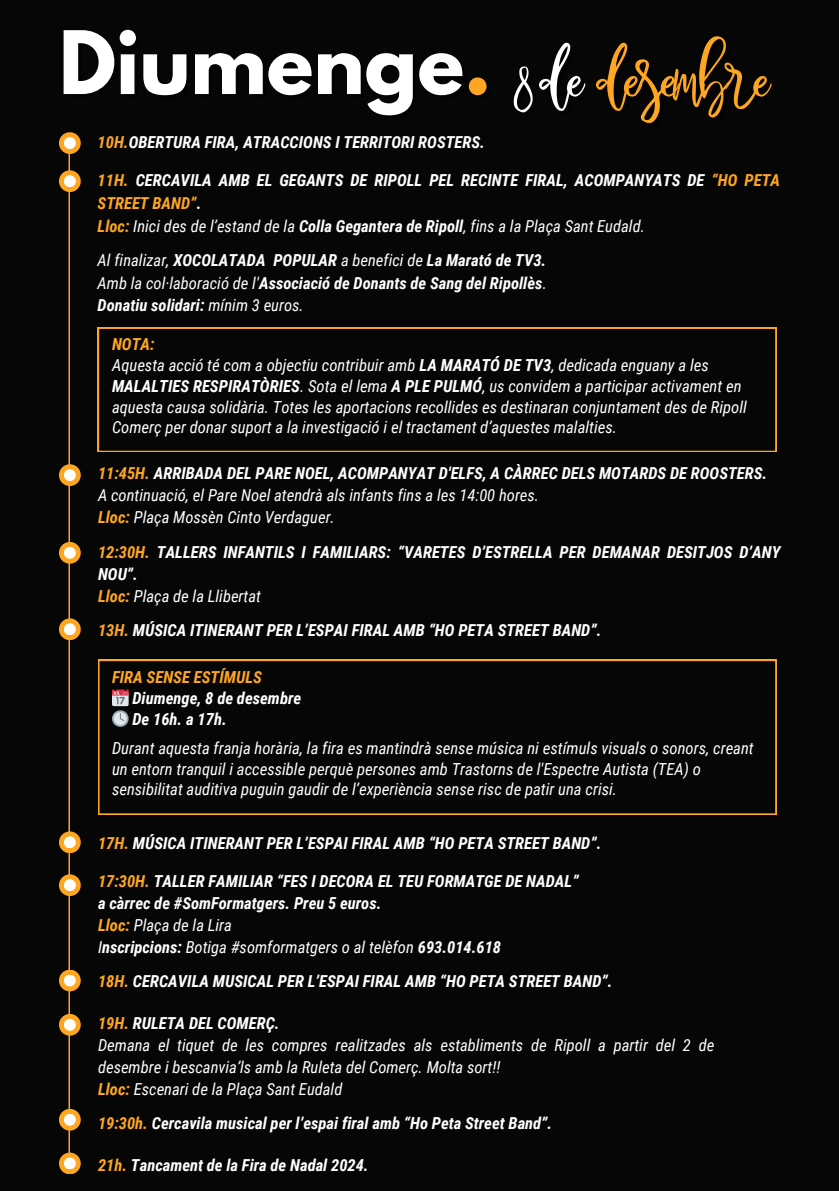
<style>
.page{position:relative;width:839px;height:1191px;background:#fff}
.page>*{position:absolute;margin:0;border:0;box-sizing:border-box;transform-origin:0 0}
.t1{font:87.6px "Maldina";letter-spacing:-.05em;color:#fea621}
.t2{font:700 77.4px "League Spartan";color:#fff}
.t3{font:italic 16.6px/22px "Roboto Condensed";color:#fff}
.t4{font:italic 700 16.6px/22px "Roboto Condensed";color:#fff}
.t5{font:italic 700 16.6px/22.8px "Roboto Condensed";color:#fefefe;text-align:justify}
.t6{font:italic 700 16.6px "Roboto Condensed";color:#fea621}
.s1{color:rgb(0 0 0/.4)}
.s2{color:#fea621}
.s3{font-weight:400;color:#fefefe}
.s4{color:#fefefe}
.s5{font-weight:400}
.s6{font-weight:700}
.s7{font-weight:700;color:#fea621}
</style>
<div class="page">
<div style="left:0;top:0;width:838px;height:1191px;background:#060606"></div>
<hr style="left:68px;top:143px;width:2px;height:1022px;background:#fea621">
<svg style="left:59px;top:132px;width:22px;height:22px"></svg>
<div style="left:64px;top:137px;width:12px;height:12px;background:#fefefe;border-radius:50%"></div>
<div style="left:59px;top:542px;width:22px;height:22px;background:#fea621;border-radius:50%"></div>
<div style="left:64px;top:547px;width:12px;height:12px;background:#fefefe;border-radius:50%"></div>
<svg style="left:59px;top:464px;width:22px;height:22px"></svg>
<div style="left:64px;top:469px;width:12px;height:12px;background:#fefefe;border-radius:50%"></div>
<svg style="left:59px;top:618px;width:22px;height:22px"></svg>
<div style="left:64px;top:623px;width:12px;height:12px;background:#fefefe;border-radius:50%"></div>
<svg style="left:59px;top:874px;width:22px;height:22px"></svg>
<div style="left:64px;top:879px;width:12px;height:12px;background:#fefefe;border-radius:50%"></div>
<div style="left:59px;top:1014px;width:22px;height:22px;background:#fea621;border-radius:50%"></div>
<div style="left:64px;top:1019px;width:12px;height:12px;background:#fefefe;border-radius:50%"></div>
<div style="left:59px;top:970px;width:22px;height:21px;background:#fea621;border-radius:50%"></div>
<div style="left:64px;top:975px;width:12px;height:11px;background:#fefefe;border-radius:50%"></div>
<div style="left:59px;top:831px;width:22px;height:22px;background:#fea621;border-radius:50%"></div>
<div style="left:64px;top:836px;width:12px;height:12px;background:#fefefe;border-radius:50%"></div>
<div style="left:59px;top:170px;width:22px;height:22px;background:#fea621;border-radius:50%"></div>
<div style="left:64px;top:175px;width:12px;height:12px;background:#fefefe;border-radius:50%"></div>
<svg style="left:98px;top:327px;width:678px;height:125px"></svg>
<svg style="left:59px;top:1109px;width:22px;height:22px"></svg>
<div style="left:64px;top:1114px;width:12px;height:12px;background:#fefefe;border-radius:50%"></div>
<div style="left:59px;top:1153px;width:22px;height:21px;background:#fea621;border-radius:50%"></div>
<div style="left:64px;top:1157px;width:12px;height:12px;background:#fefefe;border-radius:50%"></div>
<svg style="left:98px;top:660px;width:678px;height:154px"></svg>
<svg style="left:112px;top:690px;width:17px;height:37px"></svg>
<p class="t2" style="left:59px;top:24px;width:437px">Diumenge<span class="s1">.</span></p>
<h1 class="t1" style="left:516px;top:24px;width:255px"><span class="s1">8de</span>desembre</h1>
<h2 class="t5" style="left:98px;top:131px;width:389px"><span class="s2">10H.</span>OBERTURA FIRA, ATRACCIONS I TERRITORI ROSTERS.</h2>
<p class="t4" style="left:98px;top:169px;width:684px;line-height:22.8px"><span class="s2">11H.</span> CERCAVILA AMB EL GEGANTS DE RIPOLL PEL RECINTE FIRAL, ACOMPANYATS DE <span class="s2">“HO PETA<br>STREET BAND”</span>.<br><span class="s2">Lloc:</span> <span class="s3">Inici des de l’estand de la</span> <span class="s4">Colla Gegantera de Ripoll</span><span class="s3">, fins a la Plaça Sant Eudald.</span></p>
<p class="t5" style="left:98px;top:249px;width:451px"><span class="s5">Al finalizar,</span> XOCOLATADA POPULAR <span class="s5">a benefici de</span> La Marató de TV3.<br><span class="s5">Amb la col·laboració de l'</span>Associació de Donants de Sang del Ripollès<span class="s5">.<br></span>Donatiu solidari: <span class="s5">mínim 3 euros.</span></p>
<h5 class="t6" style="left:112px;top:335px;width:44px">NOTA:</h5>
<p class="t3" style="left:112px;top:355px;width:636px;line-height:20.8px">Aquesta acció té com a objectiu contribuir amb <span class="s6">LA MARATÓ DE TV3</span>, dedicada enguany a les <span class="s6">MALALTIES RESPIRATÒRIES</span>. Sota el lema <span class="s6">A PLE PULMÓ</span>, us convidem a participar activament en aquesta causa solidària. Totes les aportacions recollides es destinaran conjuntament des de Ripoll Comerç per donar suport a la investigació i el tractament d’aquestes malalties.</p>
<p class="t3" style="left:98px;top:462px;width:670px"><span class="s7">11:45H.</span> <span class="s6">ARRIBADA DEL PARE NOEL, ACOMPANYAT D'ELFS, A CÀRREC DELS MOTARDS DE ROOSTERS.<br></span>A continuació, el Pare Noel atendrà als infants fins a les 14:00 hores.<br><span class="s7">Lloc:</span> Plaça Mossèn Cinto Verdaguer.</p>
<p class="t4" style="left:98px;top:541px;width:684px"><span class="s2">12:30H.</span> TALLERS INFANTILS I FAMILIARS: “VARETES D’ESTRELLA PER DEMANAR DESITJOS D’ANY<br>NOU”.<br><span class="s2">Lloc:</span> <span class="s3">Plaça de la Llibertat</span></p>
<h1 class="t4" style="left:98px;top:620px;width:505px"><span class="s2">13H.</span> MÚSICA ITINERANT PER L’ESPAI FIRAL AMB “HO PETA STREET BAND”.</h1>
<p class="t6" style="left:112px;top:668px;width:151px">FIRA SENSE ESTÍMULS</p>
<p class="t4" style="left:132px;top:688px;width:170px;line-height:20.8px">Diumenge, 8 de desembre<br>De 16h. a 17h.</p>
<p class="t3" style="left:112px;top:738px;width:643px;line-height:20.8px">Durant aquesta franja horària, la fira es mantindrà sense música ni estímuls visuals o sonors, creant un entorn tranquil i accessible perquè persones amb Trastorns de l'Espectre Autista (TEA) o sensibilitat auditiva puguin gaudir de l’experiència sense risc de patir una crisi.</p>
<h3 class="t4" style="left:98px;top:833px;width:505px"><span class="s2">17H.</span> MÚSICA ITINERANT PER L’ESPAI FIRAL AMB “HO PETA STREET BAND”.</h3>
<p class="t4" style="left:98px;top:870px;width:482px"><span class="s2">17:30H.</span> TALLER FAMILIAR “FES I DECORA EL TEU FORMATGE DE NADAL” a càrrec de #SomFormatgers. Preu 5 euros.<br><span class="s2">Lloc:</span> <span class="s5">Plaça de la Lira<br>I</span>nscripcions: <span class="s5">Botiga #somformatgers o al telèfon</span> 693.014.618</p>
<p class="t4" style="left:98px;top:970px;width:516px"><span class="s2">18H.</span> CERCAVILA MUSICAL PER L’ESPAI FIRAL AMB “HO PETA STREET BAND”.</p>
<p class="t3" style="left:98px;top:1012px;width:617px"><span class="s7">19H.</span> <span class="s6">RULETA DEL COMERÇ.<br></span>Demana el tiquet de les compres realitzades als establiments de Ripoll a partir del 2 de desembre i bescanvia’ls amb la Ruleta del Comerç. Molta sort!!<br><span class="s7">Lloc:</span> Escenari de la Plaça Sant Eudald</p>
<p class="t4" style="left:98px;top:1112px;width:456px"><span class="s2">19:30h.</span> Cercavila musical per l’espai firal amb “Ho Peta Street Band”.</p>
<p class="t4" style="left:98px;top:1154px;width:272px"><span class="s2">21h.</span> Tancament de la Fira de Nadal 2024.</p>
</div>
